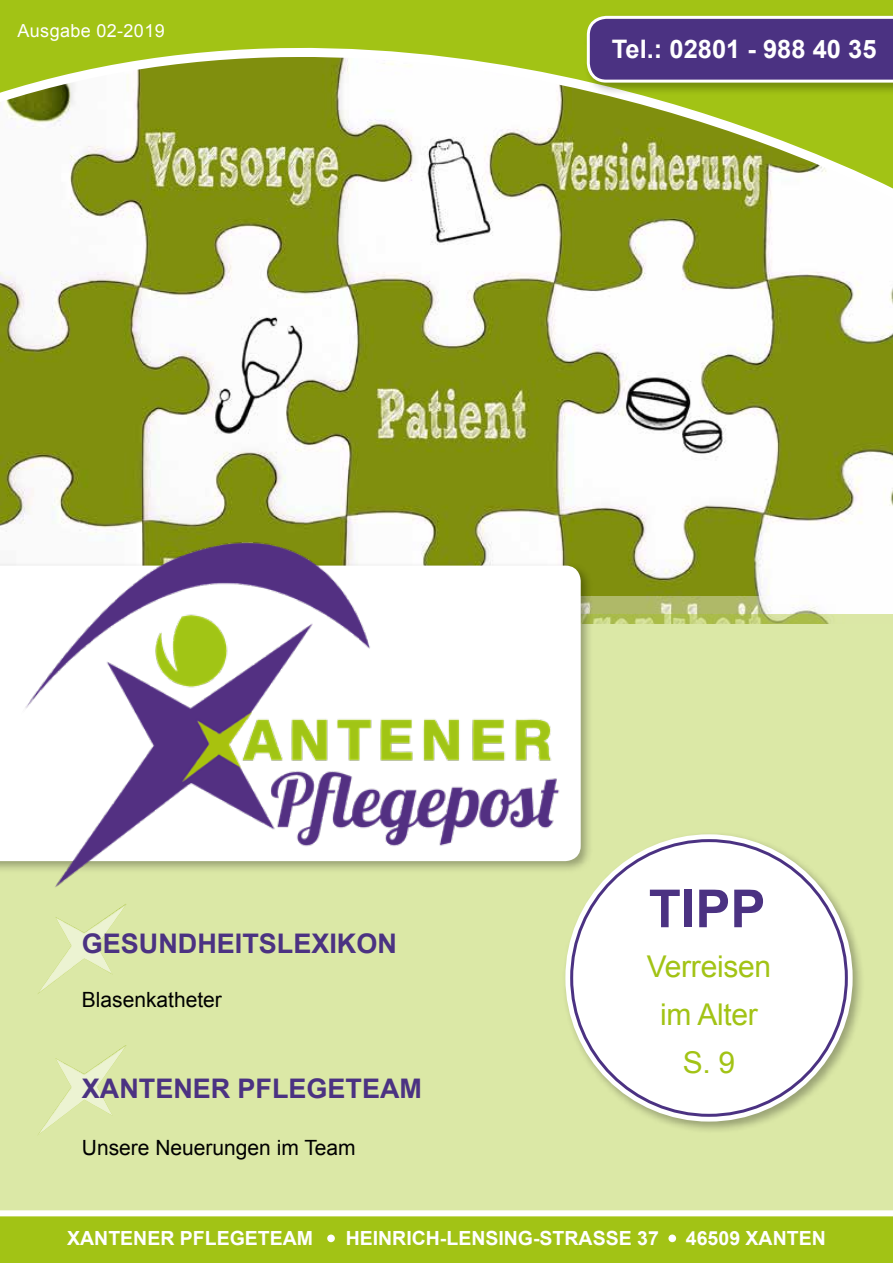
<style>
.page{position:relative;width:893px;height:1263px;background:#fff}
.page>*{position:absolute;margin:0;border:0;box-sizing:border-box;transform-origin:0 0}
.t1{font:700 52.5px "Arial";color:#4b3282}
.t2{font:30px/48px "Arial";letter-spacing:-.01em;color:#a2c315;text-align:center}
.t3{font:700 27px "Arial";color:#4b3282}
.t4{font:700 25.5px "Arial";color:#fff}
.t5{font:21px "Arial";color:#000}
.t6{font:700 19.5px "Arial";color:#fff}
.t7{font:18px "Arial";letter-spacing:.02em;color:#fff}
</style>
<div class="page">
<img style="left:0;top:229px;width:893px;height:367px">
<svg style="left:0;top:0;width:893px;height:229px"></svg>
<div style="left:0;top:614px;width:893px;height:649px;background:#dbe8a6"></div>
<div style="left:0;top:566px;width:581px;height:295px;background:#fff"></div>
<div style="left:583px;top:12px;width:310px;height:83px;background:#000;opacity:.3"></div>
<svg style="left:587px;top:16px;width:306px;height:67px;background:#5c468c"></svg>
<img style="left:38px;top:904px;width:89px;height:90px">
<img style="left:38px;top:1045px;width:89px;height:90px">
<img style="left:21px;top:539px;width:544px;height:348px">
<svg style="left:0;top:1210px;width:893px;height:53px;background:#acca30"></svg>
<div style="left:327px;top:1234px;width:8px;height:8px;background:#fff;border-radius:50%"></div>
<div style="left:668px;top:1234px;width:8px;height:8px;background:#fff;border-radius:50%"></div>
<div style="left:561px;top:830px;width:304px;height:304px;background:#000;opacity:.3"></div>
<div style="left:565px;top:834px;width:288px;height:287px;background:#fff;border-radius:50%"></div>
<p class="t7" style="left:18px;top:19px;width:149px">Ausgabe 02-2019</p>
<h3 class="t4" style="left:612px;top:33px;width:266px">Tel.: 02801 - 988 40 35</h3>
<h3 class="t3" style="left:82px;top:925px;width:317px">GESUNDHEITSLEXIKON</h3>
<p class="t5" style="left:82px;top:985px;width:142px">Blasenkatheter</p>
<h3 class="t3" style="left:82px;top:1071px;width:342px">XANTENER PFLEGETEAM</h3>
<p class="t5" style="left:82px;top:1134px;width:275px">Unsere Neuerungen im Team</p>
<h1 class="t1" style="left:649px;top:874px;width:118px">TIPP</h1>
<h2 class="t2" style="left:647px;top:943px;width:126px">Verreisen im Alter<br>S. 9</h2>
<p class="t6" style="left:67px;top:1226px;width:247px">XANTENER PFLEGETEAM</p>
<p class="t6" style="left:346px;top:1226px;width:315px">HEINRICH-LENSING-STRASSE 37</p>
<p class="t6" style="left:686px;top:1226px;width:141px">46509 XANTEN</p>
</div>
